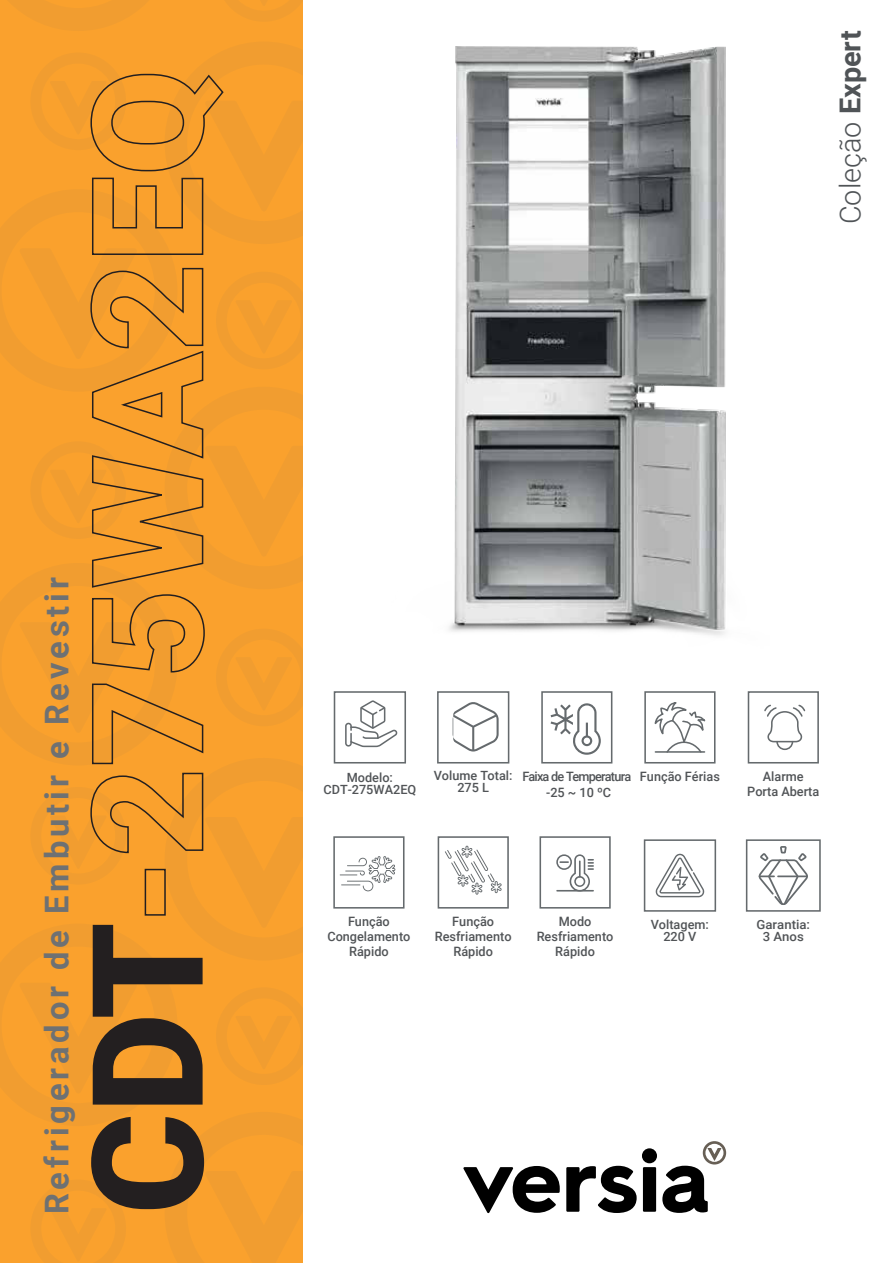
<style>
.page{position:relative;width:893px;height:1263px;background:#fff}
.page>*{position:absolute;margin:0;border:0;box-sizing:border-box;transform-origin:0 0}
.t1{font:900 154.5px "Roboto";color:#231f20}
.t2{font:700 32.7px "Roboto";letter-spacing:.12em;color:#6e7173}
.t3{font:300 28.8px "Roboto";color:#505457}
.t4{font:500 12.9px/15.3px "Roboto";color:#515457;text-align:center}
.t5{font:500 12.9px/16.2px "Roboto";letter-spacing:-.06em;color:#515457;text-align:center}
.t6{font:500 12.75px/12.1px "Roboto";color:#515457;text-align:center}
.t7{font:500 12.75px/12.1px "Roboto";color:#515457;text-align:center;scale:1.04 1}
.s1{font-weight:700}
</style>
<div class="page">
<svg style="left:463px;top:1166px;width:97px;height:47px"></svg>
<svg style="left:566px;top:1166px;width:71px;height:47px"></svg>
<div style="left:642px;top:1148px;width:15px;height:15px;background:#000;border-radius:50%"></div>
<div style="left:643px;top:1167px;width:13px;height:45px;background:#000"></div>
<svg style="left:662px;top:1141px;width:64px;height:72px"></svg>
<div style="left:0;top:0;width:177px;height:31px;background:#f8a02d"></div>
<svg style="left:216px;top:0;width:86px;height:22px;background:#f59f2e"></svg>
<svg style="left:0;top:42px;width:302px;height:1221px;background:#f29d2d"></svg>
<img style="left:449px;top:47px;width:277px;height:589px">
<div style="left:334px;top:691px;width:72px;height:72px;border:2px solid #656a6d"></div>
<svg style="left:345px;top:700px;width:53px;height:47px"></svg>
<div style="left:437px;top:691px;width:72px;height:72px;border:2px solid #656a6d"></div>
<svg style="left:452px;top:702px;width:47px;height:49px"></svg>
<div style="left:541px;top:691px;width:71px;height:72px;border:2px solid #656a6d"></div>
<svg style="left:551px;top:703px;width:50px;height:52px"></svg>
<div style="left:644px;top:691px;width:71px;height:72px;border:2px solid #656a6d"></div>
<svg style="left:654px;top:702px;width:52px;height:51px"></svg>
<div style="left:746px;top:839px;width:75px;height:73px;border:2px solid #656a6d"></div>
<svg style="left:758px;top:846px;width:50px;height:59px"></svg>
<div style="left:644px;top:839px;width:72px;height:73px;border:2px solid #656a6d"></div>
<svg style="left:655px;top:854px;width:49px;height:43px"></svg>
<div style="left:748px;top:691px;width:71px;height:72px;border:2px solid #656a6d"></div>
<svg style="left:764px;top:704px;width:42px;height:47px"></svg>
<div style="left:438px;top:836px;width:71px;height:72px;border:2px solid #656a6d"></div>
<svg style="left:445px;top:846px;width:57px;height:49px"></svg>
<div style="left:333px;top:836px;width:72px;height:72px;border:2px solid #656a6d"></div>
<svg style="left:340px;top:856px;width:55px;height:35px"></svg>
<div style="left:539px;top:836px;width:72px;height:72px;border:2px solid #656a6d"></div>
<svg style="left:556px;top:854px;width:38px;height:37px"></svg>
<h3 class="t3" style="left:838px;top:224px;width:195px;rotate:-90deg">Coleção <span class="s1">Expert</span></h3>
<h2 class="t2" style="left:44px;top:1214px;width:639px;rotate:-90deg">Refrigerador de Embutir e Revestir</h2>
<h1 class="t1" style="left:85px;top:1214px;width:294px;rotate:-90deg">CDT</h1>
<p class="t6" style="left:323px;top:772px;width:94px">Modelo:<br>CDT-275WA2EQ</p>
<p class="t6" style="left:434px;top:771px;width:80px">Volume Total:<br>275 L</p>
<p class="t5" style="left:522px;top:769px;width:110px">Faixa de Temperatura -25 ~ 10 ºC</p>
<p class="t4" style="left:640px;top:769px;width:81px">Função Férias</p>
<p class="t4" style="left:747px;top:769px;width:74px">Alarme<br>Porta Aberta</p>
<p class="t4" style="left:327px;top:914px;width:85px">Função<br>Congelamento<br>Rápido</p>
<p class="t4" style="left:537px;top:914px;width:78px">Modo<br>Resfriamento<br>Rápido</p>
<p class="t4" style="left:435px;top:914px;width:78px">Função<br>Resfriamento<br>Rápido</p>
<p class="t6" style="left:651px;top:919px;width:59px">Voltagem:<br>220 V</p>
<p class="t7" style="left:757px;top:920px;width:53px">Garantia:<br>3 Anos</p>
</div>
